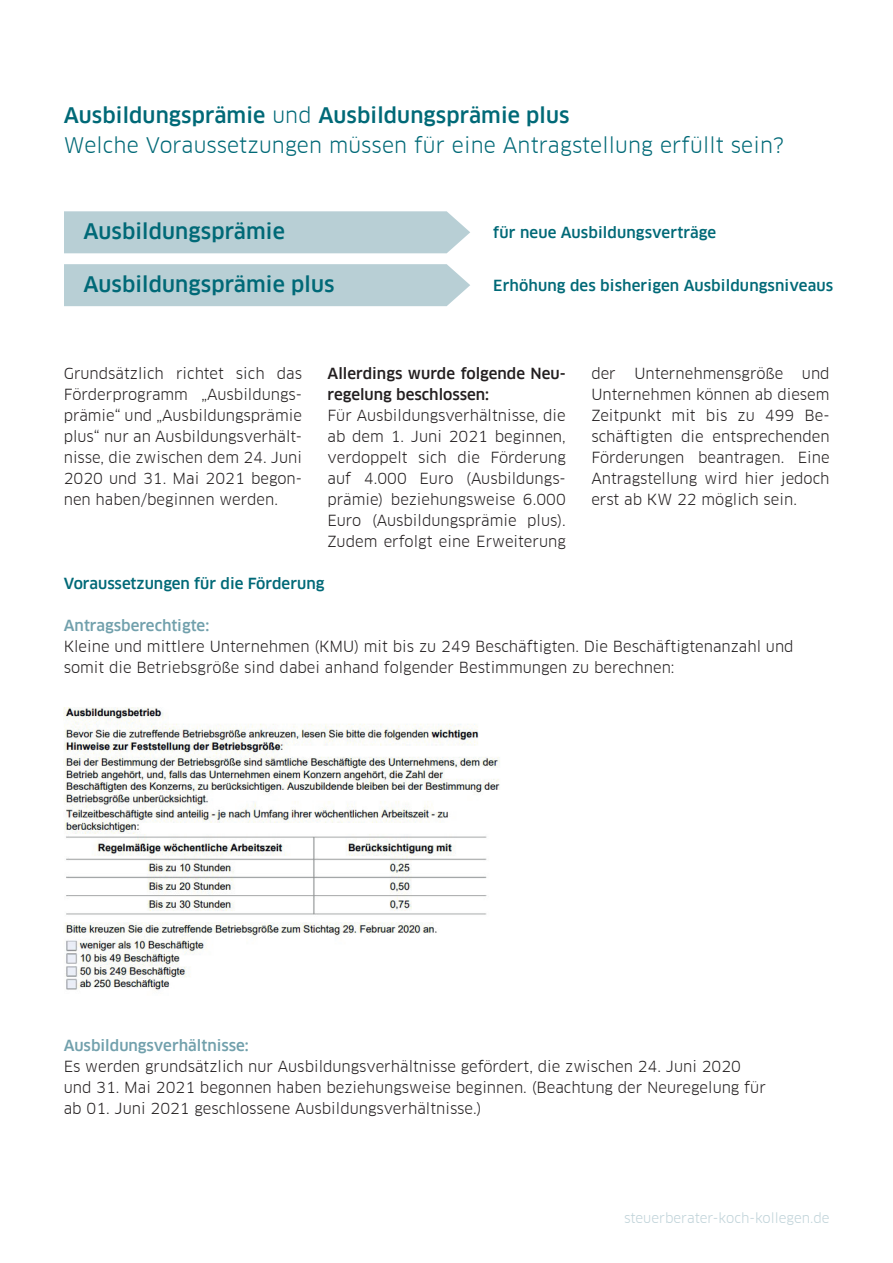
<style>
.page{position:relative;width:893px;height:1263px;background:#fff}
.page>*{position:absolute;margin:0;border:0;box-sizing:border-box;transform-origin:0 0}
.t1{font:21px/30px "Clan Offc";letter-spacing:.005em;color:#006977}
.t2{font:500 21px "Clan Offc";letter-spacing:.005em;color:#006977}
.t3{font:15px/21px "Clan Offc";color:#231f20;text-align:justify}
.t4{font:500 15px "Clan Offc";letter-spacing:.005em;color:#006977}
.t5{font:500 15px/21px "Clan Offc";color:#231f20}
.t6{font:500 15px "Clan Offc";color:#71a0ac}
.t7{font:13.5px "Clan Offc";color:#c0d3d9}
.s1{font-weight:500}
</style>
<div class="page">
<div style="left:64px;top:211px;width:406px;height:42px;background:#b8cfd5"></div>
<div style="left:64px;top:264px;width:406px;height:42px;background:#b8cfd5"></div>
<img style="left:64px;top:707px;width:436px;height:284px">
<h1 class="t1" style="left:64px;top:100px;width:722px"><span class="s1">Ausbildungsprämie</span> und <span class="s1">Ausbildungsprämie plus<br></span>Welche Voraussetzungen müssen für eine Antragstellung erfüllt sein?</h1>
<h1 class="t2" style="left:83px;top:220px;width:203px">Ausbildungsprämie</h1>
<h1 class="t2" style="left:83px;top:273px;width:253px">Ausbildungsprämie plus</h1>
<p class="t4" style="left:493px;top:224px;width:224px">für neue Ausbildungsverträge</p>
<p class="t4" style="left:493px;top:277px;width:342px">Erhöhung des bisherigen Ausbildungsniveaus</p>
<p class="t3" style="left:64px;top:363px;width:240px">Grundsätzlich richtet sich das Förderprogramm „Ausbildungs&shy;prämie“ und „Ausbildungsprämie plus“ nur an Ausbildungsverhält&shy;nisse, die zwischen dem 24. Juni 2020 und 31. Mai 2021 begon&shy;nen haben/beginnen werden.</p>
<p class="t5" style="left:328px;top:363px;width:240px">Allerdings wurde folgende Neu&shy;regelung beschlossen:</p>
<p class="t3" style="left:328px;top:405px;width:240px">Für Ausbildungsverhältnisse, die ab dem 1. Juni 2021 beginnen, verdoppelt sich die Förderung auf 4.000 Euro (Ausbildungs&shy;prämie) beziehungsweise 6.000<br>Euro (Ausbildungsprämie plus).<br>Zudem erfolgt eine Erweiterung</p>
<p class="t3" style="left:591px;top:363px;width:240px">der Unternehmensgröße und Unternehmen können ab diesem Zeitpunkt mit bis zu 499 Be&shy;schäftigten die entsprechenden Förderungen beantragen. Eine Antragstellung wird hier jedoch erst ab KW 22 möglich sein.</p>
<p class="t4" style="left:64px;top:576px;width:262px">Voraussetzungen für die Förderung</p>
<p class="t6" style="left:64px;top:618px;width:147px">Antragsberechtigte:</p>
<p class="t3" style="left:64px;top:636px;width:731px">Kleine und mittlere Unternehmen (KMU) mit bis zu 249 Beschäftigten. Die Beschäftigtenanzahl und somit die Betriebsgröße sind dabei anhand folgender Bestimmungen zu berechnen:</p>
<p class="t6" style="left:64px;top:1038px;width:187px">Ausbildungsverhältnisse:</p>
<p class="t3" style="left:64px;top:1056px;width:704px;text-align:left">Es werden grundsätzlich nur Ausbildungsverhältnisse gefördert, die zwischen 24. Juni 2020 und 31. Mai 2021 begonnen haben beziehungsweise beginnen. (Beachtung der Neuregelung für ab 01. Juni 2021 geschlossene Ausbildungsverhältnisse.)</p>
<p class="t7" style="left:624px;top:1210px;width:207px">steuerberater-koch-kollegen.de</p>
</div>
